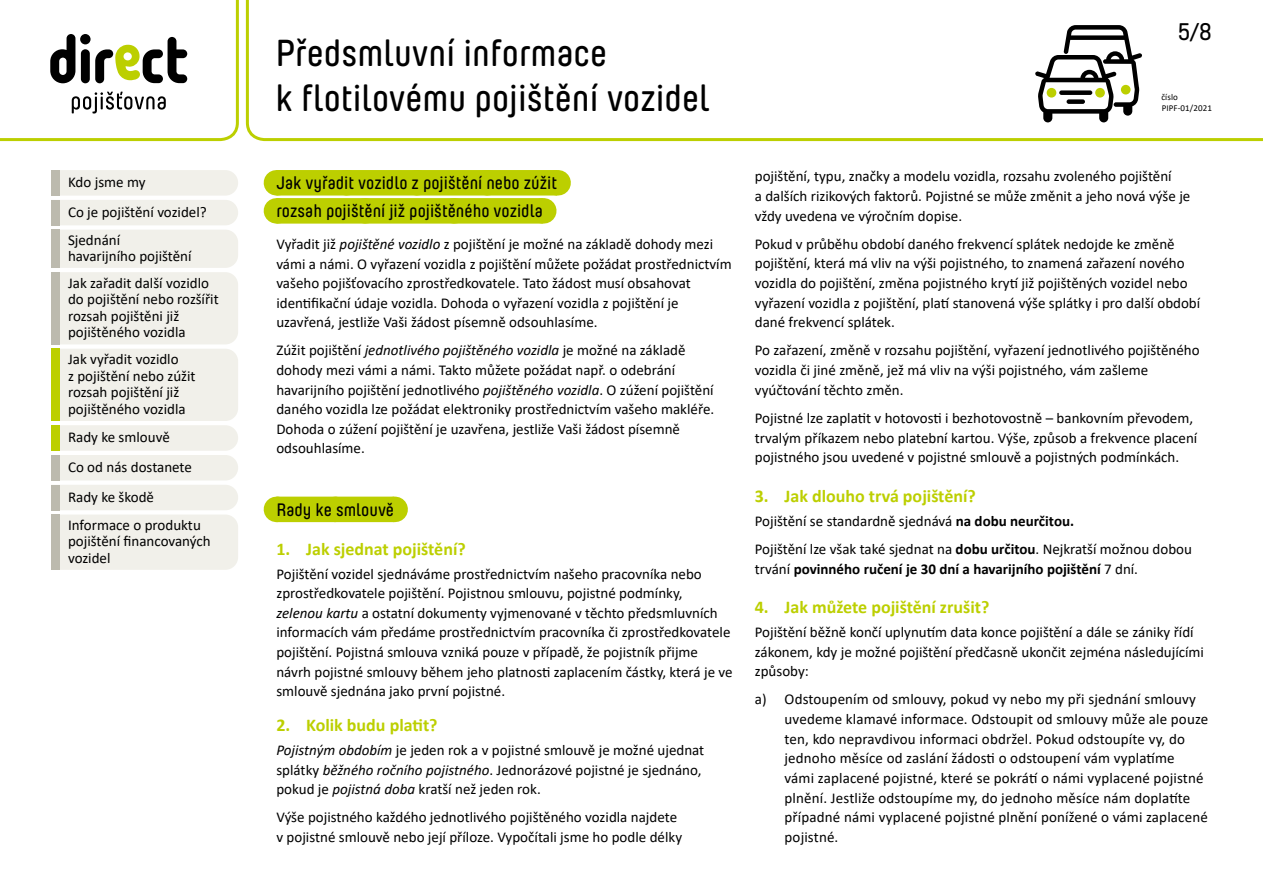
<style>
.page{position:relative;width:1263px;height:893px;background:#fff}
.page>*{position:absolute;margin:0;border:0;box-sizing:border-box;transform-origin:0 0}
.t1{font:600 37.5px/45px "Direct Yummo";color:#000}
.t2{font:600 24px "Direct Yummo";color:#000}
.t3{font:700 18px "Calibri";color:#bccf00}
.t4{font:600 18px/28px "Direct Yummo";color:#000}
.t5{font:15px/19.6px "Calibri";color:#000}
.t6{font:700 15px "Calibri";color:#000}
.t7{font:9px/10.8px "Calibri";letter-spacing:.01em;color:#000}
.s1{font-style:italic}
.s2{font-weight:700}
.s3{font-weight:400}
</style>
<div class="page">
<svg style="left:245px;top:0;width:1018px;height:142px"></svg>
<svg style="left:0;top:0;width:239px;height:142px"></svg>
<svg style="left:1035px;top:25px;width:107px;height:97px"></svg>
<svg style="left:51px;top:170px;width:187px;height:400px;background:#f2f1eb"></svg>
<div style="left:51px;top:170px;width:9px;height:26px;background:#bcbaae"></div>
<div style="left:51px;top:200px;width:9px;height:25px;background:#bcbaae"></div>
<div style="left:51px;top:230px;width:9px;height:38px;background:#bcbaae"></div>
<div style="left:51px;top:514px;width:9px;height:56px;background:#bcbaae"></div>
<div style="left:51px;top:272px;width:9px;height:72px;background:#bcbaae"></div>
<div style="left:51px;top:349px;width:9px;height:72px;background:#bccf00"></div>
<div style="left:51px;top:425px;width:9px;height:26px;background:#bccf00"></div>
<div style="left:51px;top:455px;width:9px;height:25px;background:#bcbaae"></div>
<div style="left:51px;top:485px;width:9px;height:25px;background:#bcbaae"></div>
<div style="left:276px;top:170px;width:281px;height:26px;background:#bccf00"></div>
<svg style="left:557px;top:170px;width:1px;height:26px"></svg>
<div style="left:276px;top:198px;width:267px;height:26px;background:#bccf00"></div>
<svg style="left:347px;top:195px;width:175px;height:29px"></svg>
<svg style="left:543px;top:198px;width:1px;height:26px"></svg>
<div style="left:276px;top:497px;width:118px;height:25px;background:#bccf00"></div>
<svg style="left:394px;top:497px;width:1px;height:25px"></svg>
<p class="t5" style="left:68px;top:167px;width:140px;line-height:29.7px">Kdo jsme my<br>Co je pojištění vozidel?</p>
<p class="t5" style="left:68px;top:231px;width:125px;line-height:16.5px">Sjednání havarijního pojištění</p>
<p class="t5" style="left:68px;top:274px;width:152px;line-height:16.5px">Jak zařadit další vozidlo do pojištění nebo rozšířit rozsah pojištěni již pojištěného vozidla</p>
<p class="t5" style="left:68px;top:351px;width:129px;line-height:16.5px">Jak vyřadit vozidlo<br>z pojištění nebo zúžit rozsah pojištění již pojištěného vozidla</p>
<p class="t5" style="left:68px;top:422px;width:125px;line-height:29.7px">Rady ke smlouvě<br>Co od nás dostanete<br>Rady ke škodě</p>
<p class="t5" style="left:68px;top:516px;width:144px;line-height:16.5px">Informace o produktu pojištění financovaných vozidel</p>
<h1 class="t1" style="left:276px;top:31px;width:435px">Předsmluvní informace<br>k flotilovému pojištění vozidel</h1>
<p class="t4" style="left:276px;top:169px;width:282px">Jak vyřadit vozidlo z pojištění nebo zúžit rozsah pojištění již pojištěného vozidla</p>
<p class="t5" style="left:276px;top:234px;width:457px">Vyřadit již <span class="s1">pojištěné vozidlo</span> z pojištění je možné na základě dohody mezi vámi a námi. O vyřazení vozidla z pojištění můžete požádat prostřednictvím vašeho pojišťovacího zprostředkovatele. Tato žádost musí obsahovat identifikační údaje vozidla. Dohoda o vyřazení vozidla z pojištění je uzavřená, jestliže Vaši žádost písemně odsouhlasíme.</p>
<p class="t5" style="left:276px;top:340px;width:439px">Zúžit pojištění <span class="s1">jednotlivého pojištěného vozidla</span> je možné na základě dohody mezi vámi a námi. Takto můžete požádat např. o odebrání havarijního pojištění jednotlivého <span class="s1">pojištěného vozidla</span>. O zúžení pojištění daného vozidla lze požádat elektroniky prostřednictvím vašeho makléře.<br>Dohoda o zúžení pojištění je uzavřena, jestliže Vaši žádost písemně odsouhlasíme.</p>
<p class="t4" style="left:276px;top:496px;width:119px">Rady ke smlouvě</p>
<p class="t3" style="left:276px;top:536px;width:191px">1. Jak sjednat pojištění?</p>
<p class="t5" style="left:276px;top:564px;width:458px">Pojištění vozidel sjednáváme prostřednictvím našeho pracovníka nebo zprostředkovatele pojištění. Pojistnou smlouvu, pojistné podmínky, <span class="s1">zelenou kartu</span> a ostatní dokumenty vyjmenované v těchto předsmluvních informacích vám předáme prostřednictvím pracovníka či zprostředkovatele pojištění. Pojistná smlouva vzniká pouze v případě, že pojistník přijme návrh pojistné smlouvy během jeho platnosti zaplacením částky, která je ve smlouvě sjednána jako první pojistné.</p>
<p class="t3" style="left:276px;top:713px;width:163px">2. Kolik budu platit?</p>
<p class="t5" style="left:276px;top:740px;width:429px"><span class="s1">Pojistným obdobím</span> je jeden rok a v pojistné smlouvě je možné ujednat splátky <span class="s1">běžného ročního pojistného</span>. Jednorázové pojistné je sjednáno, pokud je <span class="s1">pojistná doba</span> kratší než jeden rok.</p>
<p class="t5" style="left:276px;top:807px;width:407px">Výše pojistného každého jednotlivého pojištěného vozidla najdete v pojistné smlouvě nebo její příloze. Vypočítali jsme ho podle délky</p>
<h2 class="t2" style="left:1178px;top:18px;width:36px">5/8</h2>
<p class="t7" style="left:1161px;top:91px;width:52px">číslo<br>PIPF-01/2021</p>
<p class="t5" style="left:755px;top:166px;width:437px">pojištění, typu, značky a modelu vozidla, rozsahu zvoleného pojištění<br>a dalších rizikových faktorů. Pojistné se může změnit a jeho nová výše je vždy uvedena ve výročním dopise.</p>
<p class="t5" style="left:755px;top:234px;width:447px">Pokud v průběhu období daného frekvencí splátek nedojde ke změně pojištění, která má vliv na výši pojistného, to znamená zařazení nového vozidla do pojištění, změna pojistného krytí již pojištěných vozidel nebo vyřazení vozidla z pojištění, platí stanovená výše splátky i pro další období dané frekvencí splátek.</p>
<p class="t5" style="left:755px;top:340px;width:446px">Po zařazení, změně v rozsahu pojištění, vyřazení jednotlivého pojištěného vozidla či jiné změně, jež má vliv na výši pojistného, vám zašleme vyúčtování těchto změn.</p>
<p class="t5" style="left:755px;top:408px;width:444px">Pojistné lze zaplatit v hotovosti i bezhotovostně – bankovním převodem, trvalým příkazem nebo platební kartou. Výše, způsob a frekvence placení pojistného jsou uvedené v pojistné smlouvě a pojistných podmínkách.</p>
<p class="t3" style="left:755px;top:483px;width:222px">3. Jak dlouho trvá pojištění?</p>
<p class="t5" style="left:755px;top:506px;width:439px;line-height:28.2px">Pojištění se standardně sjednává <span class="s2">na dobu neurčitou.<br></span>Pojištění lze však také sjednat na <span class="s2">dobu určitou</span>. Nejkratší možnou dobou</p>
<p class="t6" style="left:755px;top:558px;width:385px"><span class="s3">trvání</span> povinného ručení je 30 dní a havarijního pojištění <span class="s3">7 dní.</span></p>
<p class="t3" style="left:755px;top:594px;width:236px">4. Jak můžete pojištění zrušit?</p>
<p class="t5" style="left:755px;top:622px;width:451px">Pojištění běžně končí uplynutím data konce pojištění a dále se zániky řídí zákonem, kdy je možné pojištění předčasně ukončit zejména následujícími způsoby:</p>
<p class="t5" style="left:784px;top:689px;width:425px;text-indent:-30px">a) Odstoupením od smlouvy, pokud vy nebo my při sjednání smlouvy uvedeme klamavé informace. Odstoupit od smlouvy může ale pouze ten, kdo nepravdivou informaci obdržel. Pokud odstoupíte vy, do jednoho měsíce od zaslání žádosti o odstoupení vám vyplatíme<br>vámi zaplacené pojistné, které se pokrátí o námi vyplacené pojistné plnění. Jestliže odstoupíme my, do jednoho měsíce nám doplatíte případné námi vyplacené pojistné plnění ponížené o vámi zaplacené pojistné.</p>
</div>
